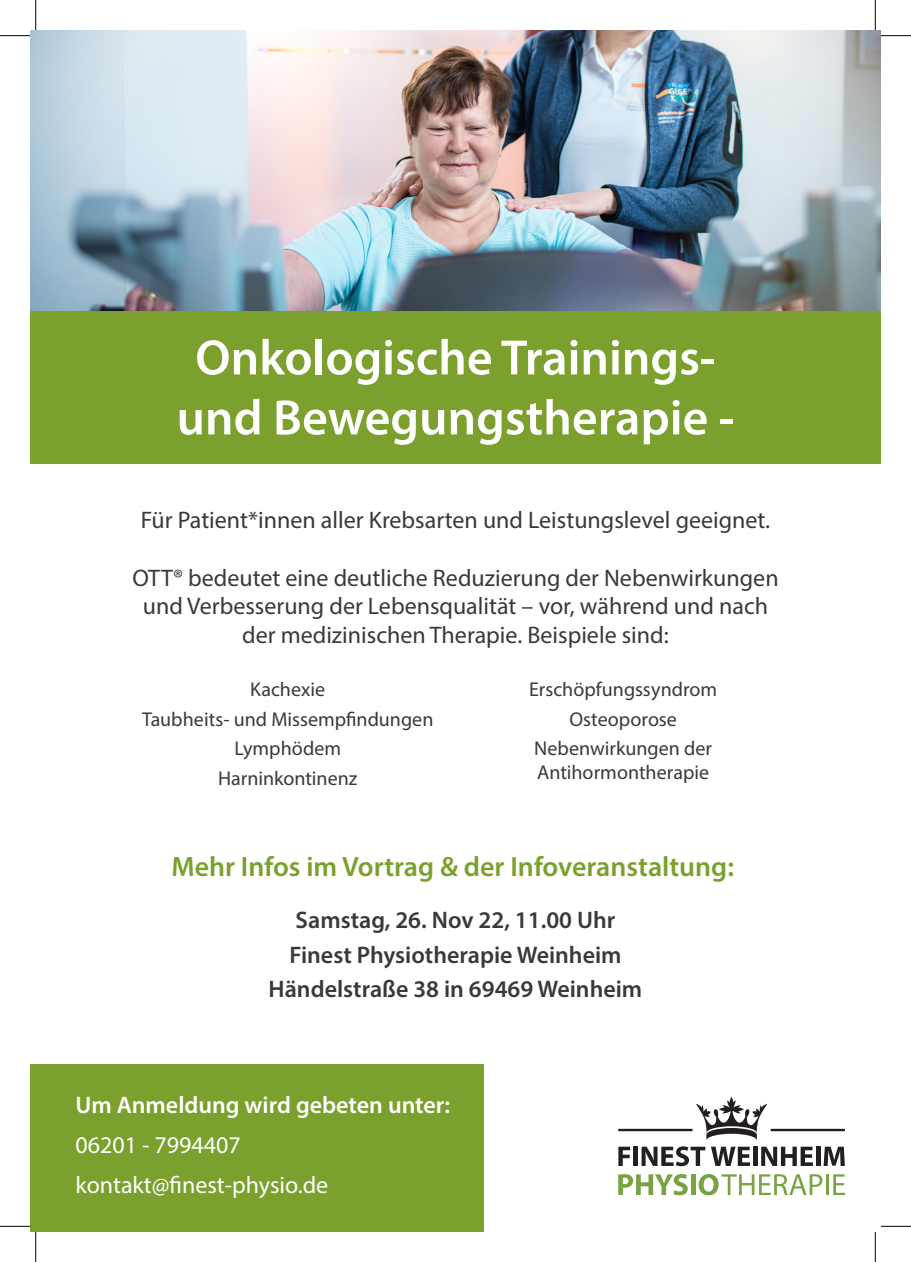
<style>
.page{position:relative;width:911px;height:1262px;background:#fff}
.page>*{position:absolute;margin:0;border:0;box-sizing:border-box;transform-origin:0 0}
.t1{font:600 50px "Myriad Pro";color:#fff}
.t2{font:600 28px "Myriad Pro";color:#7ba02d}
.t3{font:24px/28.8px "Myriad Pro";color:#373a3b;text-align:center}
.t4{font:600 24px "Myriad Pro";color:#373a3b}
.t5{font:24px "Myriad Pro";color:#fff}
.t6{font:600 24px "Myriad Pro";color:#fff}
.t7{font:20px/24px "Myriad Pro";color:#373a3b}
</style>
<div class="page">
<div style="left:30px;top:1065px;width:454px;height:167px;background:#7ba02d"></div>
<img style="left:30px;top:30px;width:850px;height:281px">
<svg style="left:618px;top:1147px;width:12px;height:19px"></svg>
<hr style="left:633px;top:1147px;width:4px;height:19px;background:#231f20">
<svg style="left:641px;top:1146px;width:109px;height:20px"></svg>
<hr style="left:753px;top:1147px;width:4px;height:19px;background:#231f20">
<svg style="left:761px;top:1147px;width:51px;height:19px"></svg>
<div style="left:815px;top:1147px;width:5px;height:19px;background:#231f20"></div>
<svg style="left:823px;top:1147px;width:21px;height:19px"></svg>
<svg style="left:696px;top:1097px;width:71px;height:43px"></svg>
<hr style="left:770px;top:1129px;width:74px;height:2px;background:#231f20">
<hr style="left:618px;top:1129px;width:74px;height:2px;background:#231f20">
<svg style="left:618px;top:1174px;width:69px;height:21px"></svg>
<div style="left:690px;top:1174px;width:5px;height:21px;background:#78a341"></div>
<svg style="left:698px;top:1174px;width:124px;height:21px"></svg>
<hr style="left:825px;top:1174px;width:3px;height:21px;background:#78a341">
<svg style="left:833px;top:1174px;width:11px;height:21px"></svg>
<div style="left:30px;top:311px;width:850px;height:153px;background:#7ba02d"></div>
<hr style="left:0;top:35px;width:30px;height:1px;background:#000">
<hr style="left:880px;top:35px;width:30px;height:1px;background:#000">
<hr style="left:0;top:1226px;width:30px;height:1px;background:#000">
<hr style="left:880px;top:1226px;width:30px;height:1px;background:#000">
<hr style="left:35px;top:0;width:1px;height:30px;background:#000">
<hr style="left:35px;top:1232px;width:1px;height:30px;background:#000">
<hr style="left:874px;top:0;width:1px;height:30px;background:#000">
<hr style="left:874px;top:1232px;width:1px;height:30px;background:#000">
<p class="t1" style="left:195px;top:326px;width:522px">Onkologische Trainings-</p>
<p class="t1" style="left:176px;top:386px;width:559px">und Bewegungstherapie -</p>
<p class="t3" style="left:141px;top:505px;width:631px">Für Patient*innen aller Krebsarten und Leistungslevel geeignet.</p>
<p class="t3" style="left:132px;top:563px;width:647px">OTT® bedeutet eine deutliche Reduzierung der Nebenwirkungen und Verbesserung der Lebensqualität – vor, während und nach der medizinischen Therapie. Beispiele sind:</p>
<p class="t7" style="left:250px;top:677px;width:77px">Kachexie</p>
<p class="t7" style="left:142px;top:707px;width:293px">Taubheits- und Missempfindungen</p>
<p class="t7" style="left:234px;top:736px;width:108px">Lymphödem</p>
<p class="t7" style="left:218px;top:766px;width:141px">Harninkontinenz</p>
<p class="t7" style="left:529px;top:677px;width:190px">Erschöpfungssyndrom</p>
<p class="t7" style="left:569px;top:707px;width:109px">Osteoporose</p>
<p class="t7" style="left:534px;top:736px;width:179px">Nebenwirkungen der<br>Antihormontherapie</p>
<p class="t2" style="left:171px;top:849px;width:564px">Mehr Infos im Vortrag &amp; der Infoveranstaltung:</p>
<p class="t4" style="left:295px;top:905px;width:321px">Samstag, 26. Nov 22, 11.00 Uhr</p>
<p class="t4" style="left:289px;top:939px;width:333px">Finest Physiotherapie Weinheim</p>
<p class="t4" style="left:268px;top:974px;width:375px">Händelstraße 38 in 69469 Weinheim</p>
<p class="t6" style="left:75px;top:1089px;width:376px">Um Anmeldung wird gebeten unter:</p>
<p class="t5" style="left:75px;top:1130px;width:167px">06201 - 7994407</p>
<p class="t5" style="left:75px;top:1170px;width:254px">kontakt@finest-physio.de</p>
</div>
